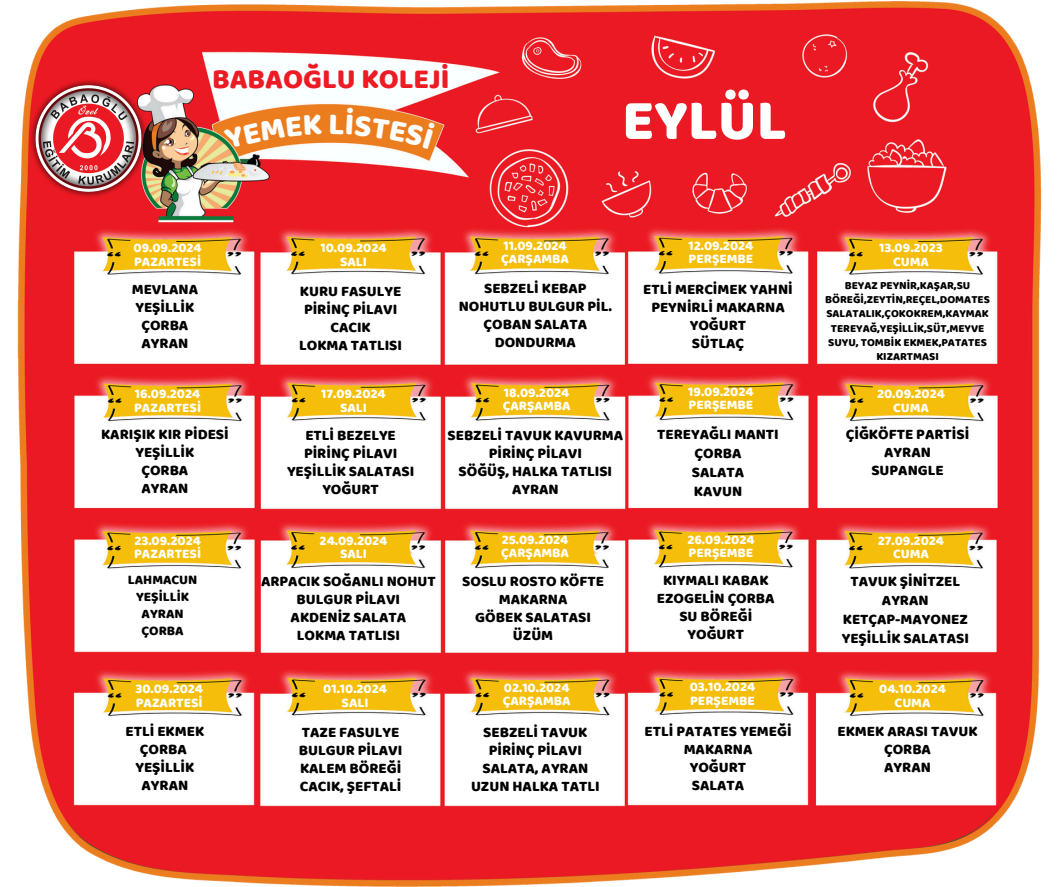
<style>
.page{position:relative;width:1058px;height:887px;background:#fff}
.page>*{position:absolute;margin:0;border:0;box-sizing:border-box;transform-origin:0 0}
.t1{font:58.5px "Baloo";color:#fff}
.t2{font:28.5px "Baloo";color:#ed1c24}
.t3{font:15px/18px "Baloo";color:#000;text-align:center}
.t4{font:13.5px/13.5px "Baloo";color:#fff}
.t5{font:13.5px/16.8px "Baloo";color:#000;text-align:center}
.t6{font:11.25px/14.1px "Baloo";color:#000;text-align:center}
</style>
<div class="page">
<img style="left:17px;top:1px;width:1024px;height:885px">
<img style="left:17px;top:66px;width:145px;height:144px">
<svg style="left:223px;top:114px;width:99px;height:35px;background:#e98832"></svg>
<svg style="left:330px;top:108px;width:105px;height:41px;background:#ec7f2f"></svg>
<h3 class="t2" style="left:212px;top:61px;width:239px">BABAOĞLU KOLEJİ</h3>
<h3 class="t1" style="left:622px;top:84px;width:166px">EYLÜL</h3>
<h2 class="t4" style="left:133px;top:240px;width:70px">09.09.2024<br>PAZARTESİ</h2>
<h4 class="t3" style="left:132px;top:280px;width:68px">MEVLANA<br>YEŞİLLİK<br>ÇORBA<br>AYRAN</h4>
<h1 class="t4" style="left:134px;top:386px;width:69px">16.09.2024<br>PAZARTESİ</h1>
<h4 class="t3" style="left:101px;top:424px;width:129px">KARIŞIK KIR PİDESİ<br>YEŞİLLİK<br>ÇORBA<br>AYRAN</h4>
<h4 class="t4" style="left:134px;top:533px;width:69px">23.09.2024<br>PAZARTESİ</h4>
<h3 class="t5" style="left:128px;top:571px;width:71px">LAHMACUN<br>YEŞİLLİK<br>AYRAN<br>ÇORBA</h3>
<h4 class="t4" style="left:135px;top:681px;width:69px">30.09.2024<br>PAZARTESİ</h4>
<h3 class="t3" style="left:126px;top:722px;width:80px">ETLİ EKMEK<br>ÇORBA<br>YEŞİLLİK<br>AYRAN</h3>
<h4 class="t4" style="left:320px;top:240px;width:68px;text-align:center">10.09.2024<br>SALI</h4>
<h3 class="t3" style="left:299px;top:281px;width:104px">KURU FASULYE<br>PİRİNÇ PİLAVI<br>CACIK<br>LOKMA TATLISI</h3>
<h4 class="t4" style="left:321px;top:386px;width:66px;text-align:center">17.09.2024<br>SALI</h4>
<h3 class="t3" style="left:287px;top:426px;width:129px">ETLİ BEZELYE<br>PİRİNÇ PİLAVI<br>YEŞİLLİK SALATASI<br>YOĞURT</h3>
<h4 class="t4" style="left:501px;top:238px;width:69px">11.09.2024<br>ÇARŞAMBA</h4>
<h3 class="t3" style="left:459px;top:279px;width:155px">SEBZELİ KEBAP<br>NOHUTLU BULGUR PİL.<br>ÇOBAN SALATA<br>DONDURMA</h3>
<h4 class="t4" style="left:503px;top:385px;width:69px">18.09.2024<br>ÇARŞAMBA</h4>
<h3 class="t3" style="left:447px;top:426px;width:177px">SEBZELİ TAVUK KAVURMA<br>PİRİNÇ PİLAVI<br>SÖĞÜŞ, HALKA TATLISI<br>AYRAN</h3>
<h4 class="t4" style="left:319px;top:533px;width:69px;text-align:center">24.09.2024<br>SALI</h4>
<h3 class="t3" style="left:261px;top:572px;width:176px">ARPACIK SOĞANLI NOHUT<br>BULGUR PİLAVI<br>AKDENİZ SALATA<br>LOKMA TATLISI</h3>
<h4 class="t4" style="left:501px;top:532px;width:69px">25.09.2024<br>ÇARŞAMBA</h4>
<h3 class="t3" style="left:462px;top:572px;width:143px">SOSLU ROSTO KÖFTE<br>MAKARNA<br>GÖBEK SALATASI<br>ÜZÜM</h3>
<h4 class="t4" style="left:323px;top:681px;width:65px;text-align:center">01.10.2024<br>SALI</h4>
<h3 class="t3" style="left:299px;top:723px;width:105px;text-align:left">TAZE FASULYE<br>BULGUR PİLAVI<br>KALEM BÖREĞİ<br>CACIK, ŞEFTALİ</h3>
<h4 class="t4" style="left:503px;top:680px;width:69px">02.10.2024<br>ÇARŞAMBA</h4>
<p class="t3" style="left:471px;top:723px;width:130px">SEBZELİ TAVUK<br>PİRİNÇ PİLAVI<br>SALATA, AYRAN<br>UZUN HALKA TATLI</p>
<h4 class="t4" style="left:688px;top:238px;width:66px">12.09.2024<br>PERŞEMBE</h4>
<h3 class="t3" style="left:643px;top:280px;width:151px">ETLİ MERCİMEK YAHNİ<br>PEYNİRLİ MAKARNA<br>YOĞURT<br>SÜTLAÇ</h3>
<h4 class="t4" style="left:688px;top:384px;width:67px">19.09.2024<br>PERŞEMBE</h4>
<h3 class="t3" style="left:657px;top:425px;width:123px;line-height:19px">TEREYAĞLI MANTI<br>ÇORBA<br>SALATA<br>KAVUN</h3>
<h4 class="t4" style="left:687px;top:532px;width:69px">26.09.2024<br>PERŞEMBE</h4>
<h3 class="t3" style="left:657px;top:571px;width:119px">KIYMALI KABAK<br>EZOGELİN ÇORBA<br>SU BÖREĞİ<br>YOĞURT</h3>
<h4 class="t4" style="left:689px;top:680px;width:67px">03.10.2024<br>PERŞEMBE</h4>
<h4 class="t3" style="left:644px;top:722px;width:149px">ETLİ PATATES YEMEĞİ<br>MAKARNA<br>YOĞURT<br>SALATA</h4>
<h4 class="t4" style="left:879px;top:240px;width:65px;text-align:center">13.09.2023<br>CUMA</h4>
<h3 class="t6" style="left:825px;top:278px;width:166px">BEYAZ PEYNİR,KAŞAR,SU<br>BÖREĞİ,ZEYTİN,REÇEL,DOMATES<br>SALATALIK,ÇOKOKREM,KAYMAK<br>TEREYAĞ,YEŞİLLİK,SÜT,MEYVE<br>SUYU, TOMBİK EKMEK,PATATES<br>KIZARTMASI</h3>
<h4 class="t4" style="left:877px;top:386px;width:69px;text-align:center">20.09.2024<br>CUMA</h4>
<h3 class="t3" style="left:845px;top:424px;width:125px">ÇİĞKÖFTE PARTİSİ<br>AYRAN<br>SUPANGLE</h3>
<h4 class="t4" style="left:878px;top:533px;width:68px;text-align:center">27.09.2024<br>CUMA</h4>
<h3 class="t3" style="left:841px;top:571px;width:129px;line-height:19px">TAVUK ŞİNİTZEL<br>AYRAN<br>KETÇAP-MAYONEZ<br>YEŞİLLİK SALATASI</h3>
<h4 class="t4" style="left:879px;top:681px;width:68px;text-align:center">04.10.2024<br>CUMA</h4>
<h3 class="t3" style="left:837px;top:722px;width:142px">EKMEK ARASI TAVUK<br>ÇORBA<br>AYRAN</h3>
</div>
